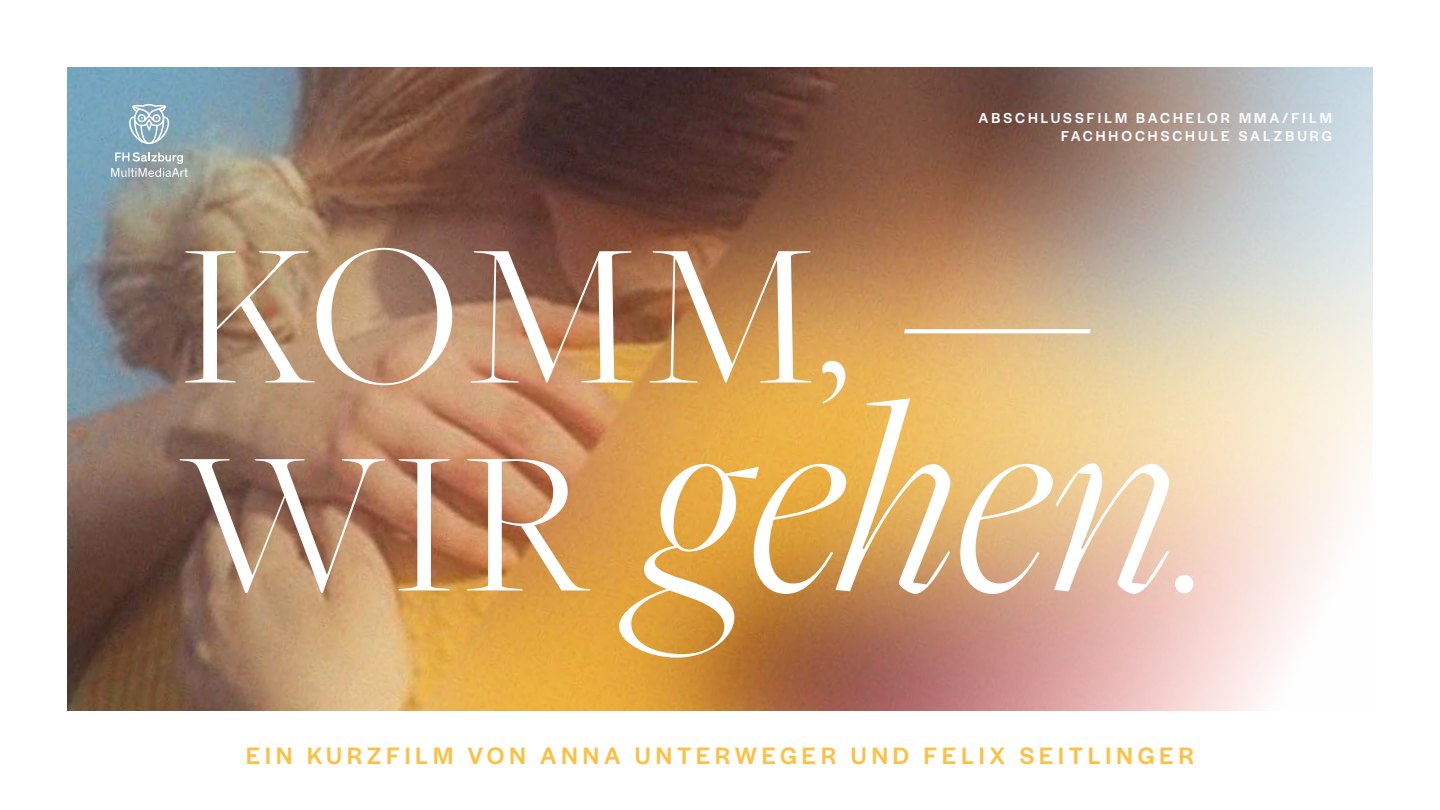
<style>
.page{position:relative;width:1440px;height:810px;background:#fff}
.page>*{position:absolute;margin:0;border:0;box-sizing:border-box;transform-origin:0 0}
.t1{font:italic 300 289.65px "Freight Big Pro";color:#fff}
.t2{font:300 210px "Freight Big Pro";color:#fff}
.t3{font:500 24.75px "Halyard Display";letter-spacing:.2em;color:#fdc043}
.t4{font:500 15px/18px "Halyard Display";letter-spacing:.2em;color:#fff;text-align:right}
.s1{font-style:normal;font-size:210px}
.s2{font-size:210px}
</style>
<div class="page">
<img style="left:68px;top:68px;width:1304px;height:643px">
<svg style="left:111px;top:152px;width:77px;height:25px;background:#a6b5ba"></svg>
<svg style="left:129px;top:104px;width:40px;height:40px"></svg>
<p class="t4" style="left:978px;top:109px;width:355px">ABSCHLUSSFILM BACHELOR MMA/FILM<br>FACHHOCHSCHULE SALZBURG</p>
<h2 class="t2" style="left:180px;top:180px;width:913px">KOMM, —</h2>
<h1 class="t1" style="left:180px;top:308px;width:1032px"><span class="s1">WIR</span> gehen<span class="s2">.</span></h1>
<h3 class="t3" style="left:246px;top:739px;width:949px">EIN KURZFILM VON ANNA UNTERWEGER UND FELIX SEITLINGER</h3>
</div>
